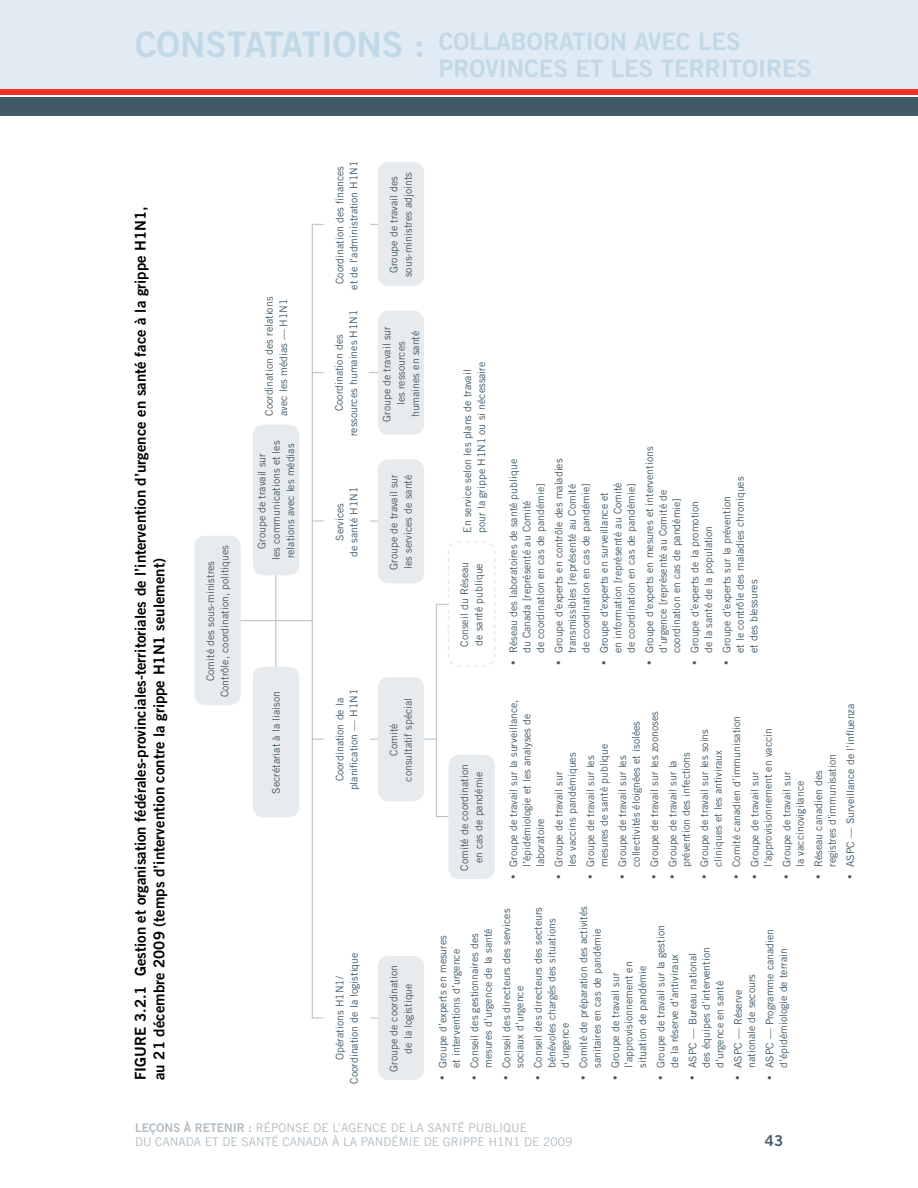
<style>
.page{position:relative;width:918px;height:1188px;background:#fff}
.page>*{position:absolute;margin:0;border:0;box-sizing:border-box;transform-origin:0 0}
.t1{font:24px/27px "Trade Gothic LT Std Bd 2";color:#c2d8e7}
.t2{font:15px/18.8px "Trade Gothic LT Std Bd 2";color:#000}
.t3{font:15px "Trade Gothic LT Std Bd 2";color:#425968}
.t4{font:12px/14.2px "Trade Gothic LT Std";color:#b3bdc3}
.t5{font:10.5px/13.5px "Trade Gothic LT Std";color:#425968}
.s1{font-size:35.25px}
.s2{font-family:"Trade Gothic LT Std Bd 2";font-size:9px}
.s3{font-family:"Trade Gothic LT Std Bd 2"}
</style>
<div class="page">
<div style="left:0;top:0;width:918px;height:90px;background:#e1ebf3"></div>
<div style="left:0;top:97px;width:918px;height:18px;background:#425968"></div>
<div style="left:0;top:90px;width:918px;height:5px;background:#ee3124"></div>
<hr style="left:312px;top:225px;width:1px;height:793px;background:#b3bdc3">
<hr style="left:436px;top:604px;width:1px;height:213px;background:#b3bdc3">
<hr style="left:275px;top:566px;width:1px;height:110px;background:#b3bdc3">
<hr style="left:238px;top:620px;width:75px;height:1px;background:#b3bdc3">
<hr style="left:312px;top:1018px;width:95px;height:1px;background:#b3bdc3">
<hr style="left:312px;top:739px;width:124px;height:1px;background:#b3bdc3">
<hr style="left:312px;top:521px;width:95px;height:1px;background:#b3bdc3">
<hr style="left:312px;top:372px;width:95px;height:1px;background:#b3bdc3">
<hr style="left:312px;top:224px;width:95px;height:1px;background:#b3bdc3">
<div style="left:194px;top:536px;width:47px;height:169px;background:#e8ebed;border-radius:11px"></div>
<div style="left:253px;top:667px;width:46px;height:150px;background:#e8ebed;border-radius:11px"></div>
<div style="left:378px;top:956px;width:46px;height:124px;background:#e8ebed;border-radius:11px"></div>
<div style="left:378px;top:677px;width:46px;height:124px;background:#e8ebed;border-radius:11px"></div>
<div style="left:448px;top:755px;width:47px;height:124px;background:#e8ebed;border-radius:11px"></div>
<svg style="left:436px;top:541px;width:60px;height:126px"></svg>
<div style="left:378px;top:459px;width:46px;height:124px;background:#e8ebed;border-radius:11px"></div>
<div style="left:378px;top:311px;width:46px;height:124px;background:#e8ebed;border-radius:11px"></div>
<div style="left:378px;top:162px;width:46px;height:124px;background:#e8ebed;border-radius:11px"></div>
<div style="left:253px;top:425px;width:46px;height:150px;background:#e8ebed;border-radius:11px"></div>
<div style="left:324px;top:928px;width:46px;height:180px;background:#fff;border-radius:11px"></div>
<div style="left:324px;top:677px;width:46px;height:124px;background:#fff;border-radius:11px"></div>
<div style="left:324px;top:459px;width:46px;height:124px;background:#fff;border-radius:11px"></div>
<div style="left:324px;top:294px;width:45px;height:157px;background:#fff;border-radius:11px"></div>
<div style="left:324px;top:150px;width:46px;height:149px;background:#fff;border-radius:11px"></div>
<h1 class="t1" style="left:439px;top:27px;width:374px;text-indent:-304px"><span class="s1">CONSTATATIONS :</span> COLLABORATION AVEC LES<br>PROVINCES ET LES TERRITOIRES</h1>
<h2 class="t2" style="left:131px;top:1080px;width:875px;rotate:-90deg">FIGURE 3.2.1 GESTION ET ORGANISATION FÉDÉRALES-PROVINCIALES-TERRITORIALES DE L’INTERVENTION D’URGENCE EN SANTÉ FACE À LA GRIPPE H1N 1,<br>AU 21 DÉCEMBRE 2009 (TEMPS D’INTERVENTION CONTRE LA GRIPPE H1N 1 SEULEMENT)</h2>
<p class="t5" style="left:203px;top:697px;width:154px;line-height:14.2px;text-align:center;rotate:-90deg">COMITÉ DES SOUS-MINISTRES<br>CONTRÔLE, COORDINATION, POLITIQUES</p>
<p class="t5" style="left:262px;top:416px;width:120px;line-height:14.2px;rotate:-90deg">COORDINATION DES RELATIONS<br>AVEC LES MÉDIAS — H1N 1</p>
<p class="t5" style="left:255px;top:560px;width:121px;line-height:14.2px;text-align:center;rotate:-90deg">GROUPE DE TRAVAIL SUR<br>LES COMMUNICATIONS ET LES<br>RELATIONS AVEC LES MÉDIAS</p>
<p class="t5" style="left:269px;top:794px;width:104px;rotate:-90deg">SECRÉTARIAT À LA LIAISON</p>
<p class="t5" style="left:332px;top:290px;width:131px;line-height:14.2px;text-align:center;rotate:-90deg">COORDINATION DES FINANCES<br>ET DE L’ADMINISTRATION H1N 1</p>
<p class="t5" style="left:332px;top:436px;width:128px;line-height:14.2px;text-align:center;rotate:-90deg">COORDINATION DES<br>RESSOURCES HUMAINES H1N 1</p>
<p class="t5" style="left:332px;top:557px;width:71px;line-height:14.2px;text-align:center;rotate:-90deg">SERVICES<br>DE SANTÉ H1N 1</p>
<p class="t5" style="left:332px;top:790px;width:103px;line-height:14.2px;text-align:center;rotate:-90deg">COORDINATION DE LA<br>PLANIFICATION — H1N 1</p>
<p class="t5" style="left:333px;top:1084px;width:132px;line-height:14.2px;text-align:center;rotate:-90deg">OPÉRATIONS H1N 1/<br>COORDINATION DE LA LOGISTIQUE</p>
<p class="t5" style="left:387px;top:277px;width:107px;line-height:14.2px;text-align:center;rotate:-90deg">GROUPE DE TRAVAIL DES<br>SOUS-MINISTRES ADJOINTS</p>
<p class="t5" style="left:380px;top:422px;width:97px;line-height:14.2px;text-align:center;rotate:-90deg">GROUPE DE TRAVAIL SUR<br>LES RESSOURCES<br>HUMAINES EN SANTÉ</p>
<p class="t5" style="left:387px;top:570px;width:97px;line-height:14.2px;rotate:-90deg">GROUPE DE TRAVAIL SUR<br>LES SERVICES DE SANTÉ</p>
<p class="t5" style="left:387px;top:782px;width:85px;line-height:14.2px;text-align:center;rotate:-90deg">COMITÉ<br>CONSULTATIF SPÉCIAL</p>
<p class="t5" style="left:387px;top:1072px;width:108px;line-height:14.2px;text-align:center;rotate:-90deg">GROUPE DE COORDINATION<br>DE LA LOGISTIQUE</p>
<p class="t5" style="left:460px;top:533px;width:172px;line-height:14.2px;rotate:-90deg">EN SERVICE SELON LES PLANS DE TRAVAIL<br>POUR LA GRIPPE H1N 1 OU SI NÉCESSAIRE</p>
<p class="t5" style="left:457px;top:647px;width:86px;line-height:14.2px;rotate:-90deg">CONSEIL DU RÉSEAU<br>DE SANTÉ PUBLIQUE</p>
<p class="t5" style="left:506px;top:653px;width:195px;text-indent:-12px;rotate:-90deg"><span class="s2">•</span> RÉSEAU DES LABORATOIRES DE SANTÉ PUBLIQUE<br>DU CANADA [REPRÉSENTÉ AU COMITÉ<br>DE COORDINATION EN CAS DE PANDÉMIE]</p>
<p class="t5" style="left:552px;top:653px;width:196px;text-indent:-12px;rotate:-90deg"><span class="s2">•</span> GROUPE D’EXPERTS EN CONTRÔLE DES MALADIES<br>TRANSMISSIBLES [REPRÉSENTÉ AU COMITÉ<br>DE COORDINATION EN CAS DE PANDÉMIE]</p>
<p class="t5" style="left:597px;top:653px;width:172px;text-indent:-12px;rotate:-90deg"><span class="s2">•</span> GROUPE D’EXPERTS EN SURVEILLANCE ET<br>EN INFORMATION [REPRÉSENTÉ AU COMITÉ<br>DE COORDINATION EN CAS DE PANDÉMIE]</p>
<p class="t5" style="left:643px;top:653px;width:208px;text-indent:-12px;rotate:-90deg"><span class="s2">•</span> GROUPE D’EXPERTS EN MESURES ET INTERVENTIONS<br>D’URGENCE [REPRÉSENTÉ AU COMITÉ DE<br>COORDINATION EN CAS DE PANDÉMIE]</p>
<p class="t5" style="left:688px;top:653px;width:154px;text-indent:-12px;rotate:-90deg"><span class="s2">•</span> GROUPE D’EXPERTS DE LA PROMOTION<br>DE LA SANTÉ DE LA POPULATION</p>
<p class="t5" style="left:720px;top:653px;width:178px;text-indent:-12px;rotate:-90deg"><span class="s2">•</span> GROUPE D’EXPERTS SUR LA PRÉVENTION<br>ET LE CONTRÔLE DES MALADIES CHRONIQUES<br>ET DES BLESSURES</p>
<p class="t5" style="left:457px;top:871px;width:108px;line-height:14.2px;text-align:center;rotate:-90deg">COMITÉ DE COORDINATION<br>EN CAS DE PANDÉMIE</p>
<p class="t5" style="left:506px;top:867px;width:169px;text-indent:-12px;rotate:-90deg"><span class="s2">•</span> GROUPE DE TRAVAIL SUR LA SURVEILLANCE,<br>L’ÉPIDÉMIOLOGIE ET LES ANALYSES DE<br>LABORATOIRE</p>
<p class="t5" style="left:552px;top:867px;width:116px;text-indent:-12px;rotate:-90deg"><span class="s2">•</span> GROUPE DE TRAVAIL SUR<br>LES VACCINS PANDÉMIQUES</p>
<p class="t5" style="left:584px;top:867px;width:125px;text-indent:-12px;rotate:-90deg"><span class="s2">•</span> GROUPE DE TRAVAIL SUR LES<br>MESURES DE SANTÉ PUBLIQUE</p>
<p class="t5" style="left:616px;top:867px;width:148px;text-indent:-12px;rotate:-90deg"><span class="s2">•</span> GROUPE DE TRAVAIL SUR LES<br>COLLECTIVITÉS ÉLOIGNÉES ET ISOLÉES</p>
<p class="t5" style="left:647px;top:879px;width:169px;rotate:-90deg"><span class="s2">•</span> GROUPE DE TRAVAIL SUR LES ZOONOSES</p>
<p class="t5" style="left:666px;top:867px;width:116px;text-indent:-12px;rotate:-90deg"><span class="s2">•</span> GROUPE DE TRAVAIL SUR LA<br>PRÉVENTION DES INFECTIONS</p>
<p class="t5" style="left:698px;top:867px;width:139px;text-indent:-12px;rotate:-90deg"><span class="s2">•</span> GROUPE DE TRAVAIL SUR LES SOINS<br>CLINIQUES ET LES ANTIVIRAUX</p>
<p class="t5" style="left:730px;top:879px;width:165px;rotate:-90deg"><span class="s2">•</span> COMITÉ CANADIEN D’IMMUNISATION</p>
<p class="t5" style="left:748px;top:867px;width:140px;text-indent:-12px;rotate:-90deg"><span class="s2">•</span> GROUPE DE TRAVAIL SUR<br>L’APPROVISIONNEMENT EN VACCIN</p>
<p class="t5" style="left:780px;top:879px;width:109px;text-align:center;rotate:-90deg"><span class="s2">•</span> GROUPE DE TRAVAIL SUR<br>LA VACCINOVIGILANCE</p>
<p class="t5" style="left:812px;top:867px;width:114px;text-indent:-12px;rotate:-90deg"><span class="s2">•</span> RÉSEAU CANADIEN DES<br>REGISTRES D’IMMUNISATION</p>
<p class="t5" style="left:843px;top:879px;width:177px;rotate:-90deg"><span class="s2">•</span> ASPC — SURVEILLANCE DE L’INFLUENZA</p>
<p class="t5" style="left:436px;top:1080px;width:146px;text-align:center;rotate:-90deg"><span class="s2">•</span> GROUPE D’EXPERTS EN MESURES<br>ET INTERVENTIONS D’URGENCE</p>
<p class="t5" style="left:468px;top:1068px;width:141px;text-indent:-12px;rotate:-90deg"><span class="s2">•</span> CONSEIL DES GESTIONNAIRES DES<br>MESURES D’URGENCE DE LA SANTÉ</p>
<p class="t5" style="left:499px;top:1068px;width:161px;text-indent:-12px;rotate:-90deg"><span class="s2">•</span> CONSEIL DES DIRECTEURS DES SERVICES<br>SOCIAUX D’URGENCE</p>
<p class="t5" style="left:531px;top:1068px;width:162px;text-indent:-12px;rotate:-90deg"><span class="s2">•</span> CONSEIL DES DIRECTEURS DES SECTEURS<br>BÉNÉVOLES CHARGÉS DES SITUATIONS<br>D’URGENCE</p>
<p class="t5" style="left:577px;top:1068px;width:163px;text-indent:-12px;rotate:-90deg"><span class="s2">•</span> COMITÉ DE PRÉPARATION DES ACTIVITÉS<br>SANITAIRES EN CAS DE PANDÉMIE</p>
<p class="t5" style="left:609px;top:1068px;width:108px;text-indent:-12px;rotate:-90deg"><span class="s2">•</span> GROUPE DE TRAVAIL SUR<br>L’APPROVISIONNEMENT EN<br>SITUATION DE PANDÉMIE</p>
<p class="t5" style="left:654px;top:1068px;width:144px;text-indent:-12px;rotate:-90deg"><span class="s2">•</span> GROUPE DE TRAVAIL SUR LA GESTION<br>DE LA RÉSERVE D’ANTIVIRAUX</p>
<p class="t5" style="left:686px;top:1068px;width:122px;text-indent:-12px;rotate:-90deg"><span class="s2">•</span> ASPC — B UREAU NATIONAL<br>DES ÉQUIPES D’INTERVENTION<br>D’URGENCE EN SANTÉ</p>
<p class="t5" style="left:731px;top:1068px;width:95px;text-indent:-12px;rotate:-90deg"><span class="s2">•</span> ASPC — RÉSERVE<br>NATIONALE DE SECOURS</p>
<p class="t5" style="left:763px;top:1068px;width:141px;text-indent:-12px;rotate:-90deg"><span class="s2">•</span> ASPC — PROGRAMME CANADIEN<br>D’ÉPIDÉMIOLOGIE DE TERRAIN</p>
<p class="t4" style="left:135px;top:1120px;width:439px"><span class="s3">LEÇONS À RETENIR :</span> RÉPONSE DE L’AGENCE DE LA SANTÉ PUBLIQUE<br>DU CANADA ET DE SANTÉ CANADA À LA PANDÉMIE DE GR IPPE H1N 1 DE 2009</p>
<h2 class="t3" style="left:765px;top:1131px;width:20px">43</h2>
</div>
